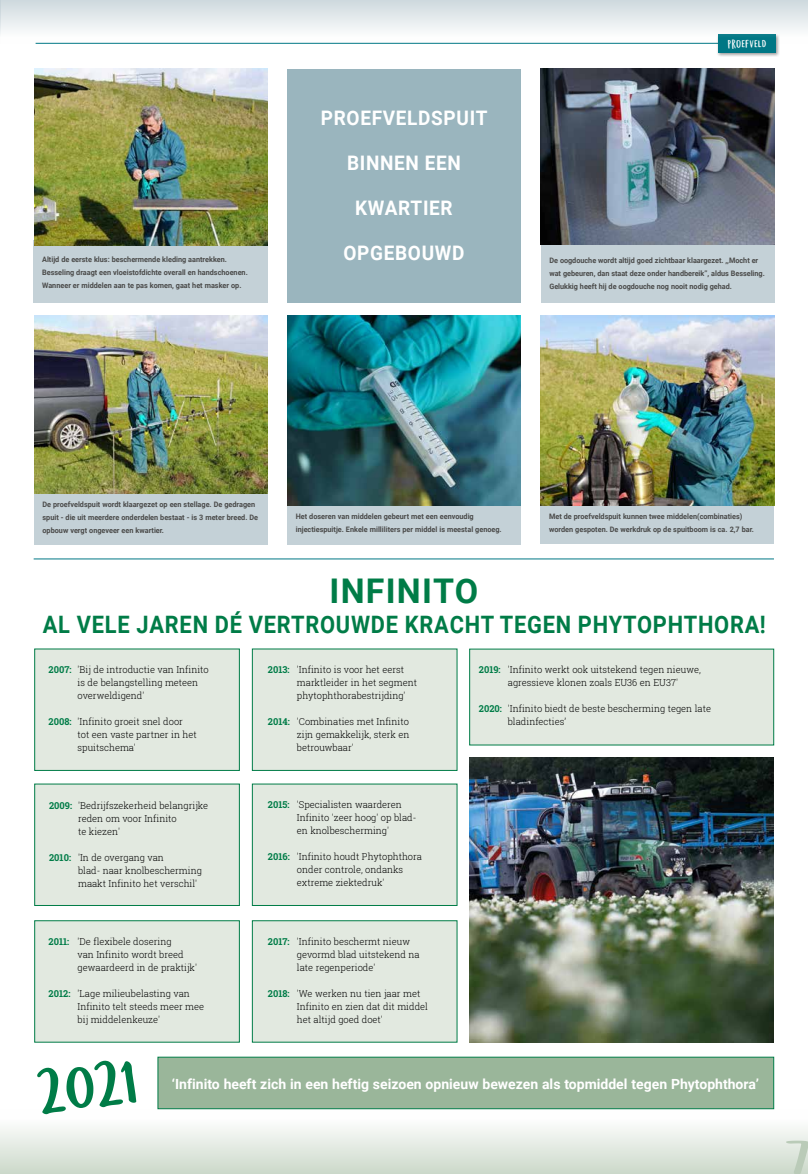
<style>
.page{position:relative;width:808px;height:1174px;background:#fff}
.page>*{position:absolute;margin:0;border:0;box-sizing:border-box;transform-origin:0 0}
.t1{font:52.1px "Semringah";color:#007c47}
.t2{font:700 34px "Roboto";letter-spacing:.035em;color:#007c47}
.t3{font:700 24px "Roboto";letter-spacing:.035em;color:#007c47;scale:.91 1}
.t4{font:700 20px "Roboto";letter-spacing:.035em;color:#fff;scale:.95 1}
.t5{font:700 14px "Roboto";color:#fff}
.t6{font:300 9.5px/13px "Roboto Slab";color:#000}
.t7{font:9px "Semringah";letter-spacing:.08em;color:#fff}
.t8{font:700 7.5px/13px "Roboto";color:#4a4a49}
.s1{font-weight:700;color:#007c47}
</style>
<div class="page">
<div style="left:158px;top:1057px;width:616px;height:52px;background:#9ab69a;border:1px solid #007c47"></div>
<div style="left:34px;top:783px;width:206px;height:122px;background:#e2e9e0;border:1px solid #007c47"></div>
<div style="left:34px;top:920px;width:206px;height:122px;background:#e2e9e0;border:1px solid #007c47"></div>
<div style="left:252px;top:648px;width:205px;height:122px;background:#e2e9e0"></div>
<div style="left:469px;top:649px;width:305px;height:96px;background:#e2e9e0"></div>
<div style="left:252px;top:783px;width:205px;height:122px;background:#e2e9e0"></div>
<div style="left:252px;top:920px;width:205px;height:122px;background:#e2e9e0"></div>
<div style="left:34px;top:648px;width:206px;height:122px;background:#e2e9e0;border:1px solid #007c47"></div>
<img style="left:469px;top:758px;width:305px;height:284px">
<div style="left:0;top:1109px;width:808px;height:65px;background:linear-gradient(to bottom,#fff,#ccd9ca)"></div>
<hr style="left:0;top:1109px;width:1px;height:65px;background:#c4d3c2">
<hr style="left:36px;top:43px;width:739px;height:1px;background:#007785">
<div style="left:716px;top:33px;width:64px;height:24px;background:#000;opacity:.4"></div>
<div style="left:718px;top:35px;width:58px;height:18px;background:#007785"></div>
<div style="left:0;top:0;width:808px;height:43px;background:linear-gradient(to bottom,#d4dce1,#f6fbfc)"></div>
<svg style="left:786px;top:1140px;width:22px;height:34px"></svg>
<div style="left:287px;top:69px;width:234px;height:234px;background:#9ab5be"></div>
<div style="left:34px;top:484px;width:233px;height:61px;background:#c4d1d7"></div>
<div style="left:287px;top:497px;width:234px;height:48px;background:#c4d1d7"></div>
<div style="left:540px;top:497px;width:234px;height:47px;background:#c4d1d7"></div>
<div style="left:34px;top:240px;width:234px;height:63px;background:#c4d1d7"></div>
<div style="left:541px;top:241px;width:233px;height:62px;background:#c4d1d7"></div>
<img style="left:34px;top:69px;width:234px;height:176px">
<img style="left:541px;top:68px;width:233px;height:177px">
<img style="left:34px;top:316px;width:233px;height:177px">
<img style="left:540px;top:316px;width:235px;height:189px">
<img style="left:287px;top:316px;width:234px;height:190px">
<hr style="left:34px;top:558px;width:740px;height:1px;background:#007785">
<p class="t7" style="left:728px;top:39px;width:40px">PROEFVELD</p>
<h3 class="t4" style="left:321px;top:103px;width:177px">PROEFVELDSPUIT</h3>
<h3 class="t4" style="left:347px;top:148px;width:121px">BINNEN EEN</h3>
<h3 class="t4" style="left:355px;top:193px;width:104px">KWARTIER</h3>
<h3 class="t4" style="left:343px;top:238px;width:129px">OPGEBOUWD</h3>
<p class="t8" style="left:42px;top:253px;width:207px">Altijd de eerste klus: beschermende kleding aantrekken.<br>Besseling draagt een vloeistofdichte overall en handschoenen.<br>Wanneer er middelen aan te pas komen, gaat het masker op.</p>
<p class="t8" style="left:549px;top:254px;width:217px">De oogdouche wordt altijd goed zichtbaar klaargezet. ,,Mocht er wat gebeuren, dan staat deze onder handbereik’’, aldus Besseling.<br>Gelukkig heeft hij de oogdouche nog nooit nodig gehad.</p>
<p class="t8" style="left:43px;top:497px;width:217px">De proefveldspuit wordt klaargezet op een stellage. De gedragen spuit - die uit meerdere onderdelen bestaat - is 3 meter breed. De opbouw vergt ongeveer een kwartier.</p>
<p class="t8" style="left:296px;top:510px;width:207px">Het doseren van middelen gebeurt met een eenvoudig injectiespuitje. Enkele milliliters per middel is meestal genoeg.</p>
<p class="t8" style="left:549px;top:510px;width:206px">Met de proefveldspuit kunnen twee middelen(combinaties) worden gespoten. De werkdruk op de spuitboom is ca. 2,7 bar.</p>
<h2 class="t2" style="left:330px;top:567px;width:150px">INFINITO</h2>
<h3 class="t3" style="left:43px;top:607px;width:796px">AL VELE JAREN DÉ VERTROUWDE KRACHT TEGEN PHYTOPHTHORA!</h3>
<p class="t6" style="left:78px;top:662px;width:133px;text-indent:-29px"><span class="s1">2007:</span> 'Bij de introductie van Infinito is de belangstelling meteen overweldigend'</p>
<p class="t6" style="left:78px;top:714px;width:121px;text-indent:-29px"><span class="s1">2008:</span> 'Infinito groeit snel door tot een vaste partner in het spuitschema'</p>
<p class="t6" style="left:78px;top:798px;width:132px;text-indent:-29px"><span class="s1">2009:</span> 'Bedrijfszekerheid belangrijke reden om voor Infinito<br>te kiezen'</p>
<p class="t6" style="left:78px;top:850px;width:125px;text-indent:-29px"><span class="s1">2010:</span> 'In de overgang van<br>blad- naar knolbescherming maakt Infinito het verschil'</p>
<p class="t6" style="left:78px;top:934px;width:121px;text-indent:-29px"><span class="s1">2011:</span> 'De flexibele dosering<br>van Infinito wordt breed gewaardeerd in de praktijk'</p>
<p class="t6" style="left:78px;top:986px;width:128px;text-indent:-29px"><span class="s1">2012:</span> 'Lage milieubelasting van<br>Infinito telt steeds meer mee bij middelenkeuze'</p>
<p class="t6" style="left:297px;top:662px;width:122px;text-indent:-29px"><span class="s1">2013:</span> 'Infinito is voor het eerst marktleider in het segment phytophthorabestrijding'</p>
<p class="t6" style="left:297px;top:714px;width:114px;text-align:justify;text-indent:-29px"><span class="s1">2014:</span> 'Combinaties met Infinito zijn gemakkelijk, sterk en betrouwbaar'</p>
<p class="t6" style="left:297px;top:798px;width:121px;text-indent:-29px"><span class="s1">2015:</span> 'Specialisten waarderen<br>Infinito 'zeer hoog' op blad&shy;en knolbescherming'</p>
<p class="t6" style="left:297px;top:850px;width:127px;text-indent:-29px"><span class="s1">2016:</span> 'Infinito houdt Phytophthora onder controle, ondanks extreme ziektedruk'</p>
<p class="t6" style="left:297px;top:935px;width:124px;text-indent:-29px"><span class="s1">2017:</span> 'Infinito beschermt nieuw gevormd blad uitstekend na late regenperiode'</p>
<p class="t6" style="left:297px;top:987px;width:133px;text-indent:-29px"><span class="s1">2018:</span> 'We werken nu tien jaar met<br>Infinito en zien dat dit middel het altijd goed doet'</p>
<p class="t6" style="left:508px;top:663px;width:194px;text-indent:-29px"><span class="s1">2019:</span> 'Infinito werkt ook uitstekend tegen nieuwe, agressieve klonen zoals EU36 en EU37'</p>
<p class="t6" style="left:508px;top:702px;width:205px;text-indent:-29px"><span class="s1">2020:</span> 'Infinito biedt de beste bescherming tegen late bladinfecties’</p>
<h1 class="t1" style="left:34px;top:1067px;width:100px;rotate:-7deg">2021</h1>
<h3 class="t5" style="left:172px;top:1073px;width:589px">‘Infinito heeft zich in een heftig seizoen opnieuw bewezen als topmiddel tegen Phytophthora’</h3>
</div>
